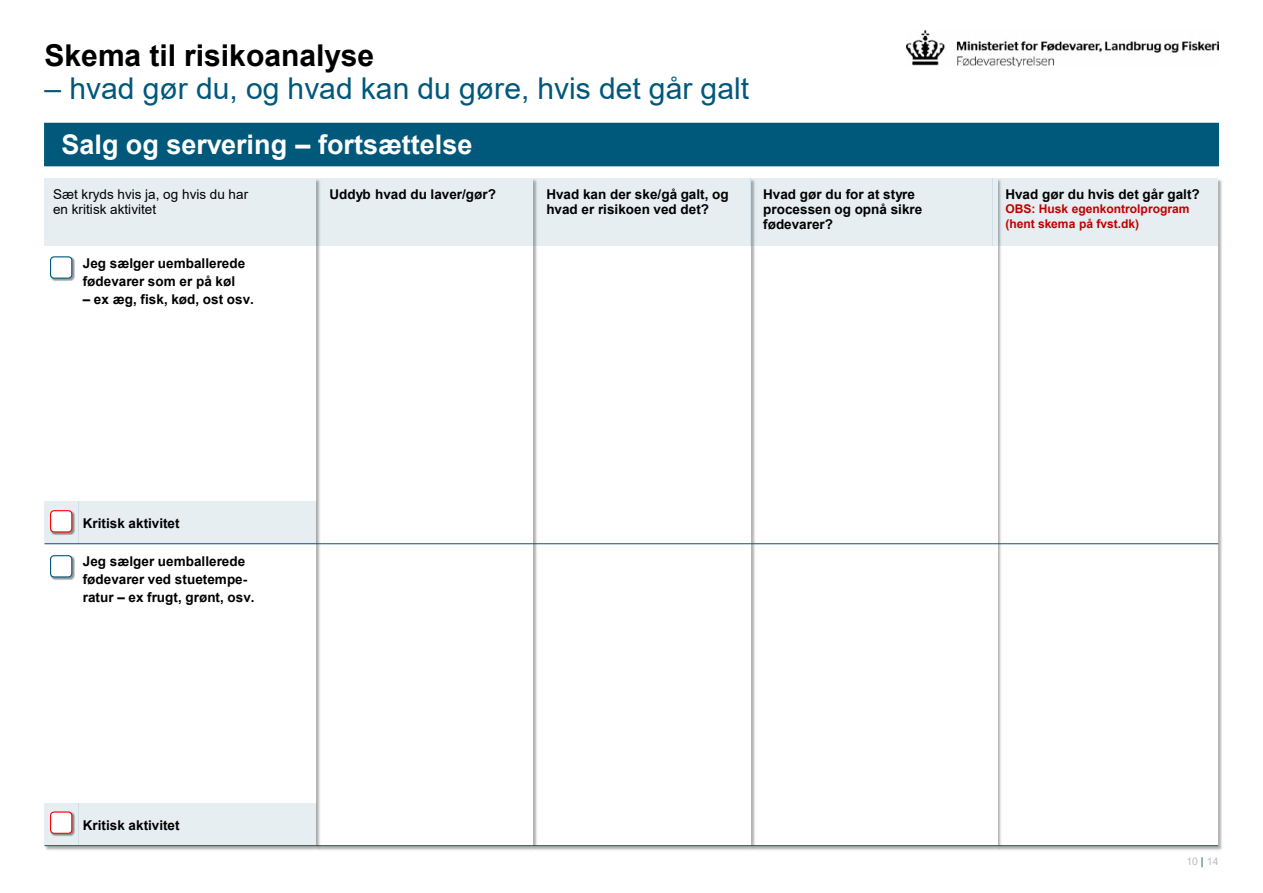
<style>
.page{position:relative;width:1263px;height:893px;background:#fff}
.page>*{position:absolute;margin:0;border:0;box-sizing:border-box;transform-origin:0 0}
.t1{font:30px "Arial";color:#00587a}
.t2{font:700 30px "Arial";color:#000}
.t3{font:700 27px "Arial";color:#fff}
.t4{font:700 13.5px/18px "Arial";color:#000}
.t5{font:13.5px/15.1px "Arial";letter-spacing:.005em;color:#000}
.t6{font:700 12px/15px "Arial";color:#c00000}
.t7{font:10.5px "Arial";color:#bdbcbc}
.s1{color:#00587a}
</style>
<div class="page">
<img style="left:906px;top:30px;width:312px;height:36px">
<img style="left:1003px;top:178px;width:219px;height:672px">
<div style="left:998px;top:179px;width:220px;height:667px;background:#fff"></div>
<img style="left:756px;top:178px;width:247px;height:672px">
<div style="left:751px;top:179px;width:246px;height:667px;background:#fff"></div>
<img style="left:539px;top:178px;width:217px;height:672px">
<div style="left:534px;top:179px;width:217px;height:667px;background:#fff"></div>
<img style="left:322px;top:178px;width:217px;height:672px">
<div style="left:316px;top:179px;width:217px;height:667px;background:#fff"></div>
<div style="left:45px;top:123px;width:1173px;height:43px;background:#00587a"></div>
<img style="left:44px;top:178px;width:278px;height:672px">
<div style="left:45px;top:179px;width:271px;height:667px;background:#fff"></div>
<img style="left:50px;top:256px;width:25px;height:25px">
<div style="left:50px;top:256px;width:22px;height:23px;background:#fff;border:1px solid #00587a;border-radius:4px"></div>
<img style="left:50px;top:555px;width:25px;height:25px">
<div style="left:50px;top:555px;width:22px;height:22px;background:#fff;border:1px solid #00587a;border-radius:4px"></div>
<div style="left:45px;top:179px;width:272px;height:67px;background:#e6eef1"></div>
<div style="left:317px;top:179px;width:217px;height:67px;background:#e6eef1"></div>
<div style="left:534px;top:179px;width:216px;height:67px;background:#e6eef1"></div>
<div style="left:750px;top:179px;width:243px;height:67px;background:#e6eef1"></div>
<div style="left:993px;top:179px;width:225px;height:67px;background:#e6eef1"></div>
<div style="left:45px;top:501px;width:34px;height:43px;background:#e6eef1"></div>
<div style="left:79px;top:501px;width:238px;height:43px;background:#e6eef1"></div>
<div style="left:45px;top:803px;width:34px;height:43px;background:#e6eef1"></div>
<div style="left:79px;top:803px;width:238px;height:43px;background:#e6eef1"></div>
<hr style="left:45px;top:543px;width:1173px;height:1px;background:#00587a">
<hr style="left:45px;top:845px;width:1173px;height:1px;background:#00587a">
<img style="left:50px;top:510px;width:25px;height:25px">
<div style="left:51px;top:511px;width:21px;height:21px;background:#fff;border-radius:4px"></div>
<div style="left:50px;top:510px;width:22px;height:22px;border:1px solid #f00;border-radius:4px"></div>
<img style="left:50px;top:811px;width:25px;height:25px">
<div style="left:51px;top:812px;width:21px;height:21px;background:#fff;border-radius:4px"></div>
<div style="left:50px;top:811px;width:22px;height:23px;border:1px solid #f00;border-radius:4px"></div>
<h1 class="t2" style="left:45px;top:34px;width:331px">Skema til risikoanalyse</h1>
<h1 class="t1" style="left:45px;top:67px;width:706px">– hvad gør du, og hvad kan du gøre, hvis det går galt</h1>
<h2 class="t3" style="left:62px;top:126px;width:412px">Salg og servering – fortsættelse</h2>
<p class="t5" style="left:53px;top:187px;width:197px">Sæt kryds hvis ja, og hvis du har en kritisk aktivitet</p>
<p class="t4" style="left:329px;top:185px;width:168px">Uddyb hvad du laver/gør?</p>
<p class="t4" style="left:546px;top:187px;width:184px;line-height:15.1px">Hvad kan der ske/gå galt, og hvad er risikoen ved det?</p>
<p class="t4" style="left:763px;top:187px;width:161px;line-height:15px">Hvad gør du for at styre processen og opnå sikre fødevarer?</p>
<p class="t4" style="left:1005px;top:185px;width:196px">Hvad gør du hvis det går galt?</p>
<p class="t6" style="left:1005px;top:202px;width:186px">OBS: Husk egenkontrolprogram (hent skema på fvst.dk)</p>
<p class="t4" style="left:83px;top:254px;width:164px">Jeg sælger uemballerede fødevarer som er på køl</p>
<p class="t4" style="left:83px;top:290px;width:172px">– ex æg, fisk, kød, ost osv.</p>
<p class="t4" style="left:83px;top:514px;width:98px">Kritisk aktivitet</p>
<p class="t4" style="left:83px;top:552px;width:173px">Jeg sælger uemballerede fødevarer ved stuetempe&shy;ratur – ex frugt, grønt, osv.</p>
<p class="t4" style="left:83px;top:816px;width:98px">Kritisk aktivitet</p>
<p class="t7" style="left:1186px;top:854px;width:34px">10 <span class="s1">|</span> 14</p>
</div>
